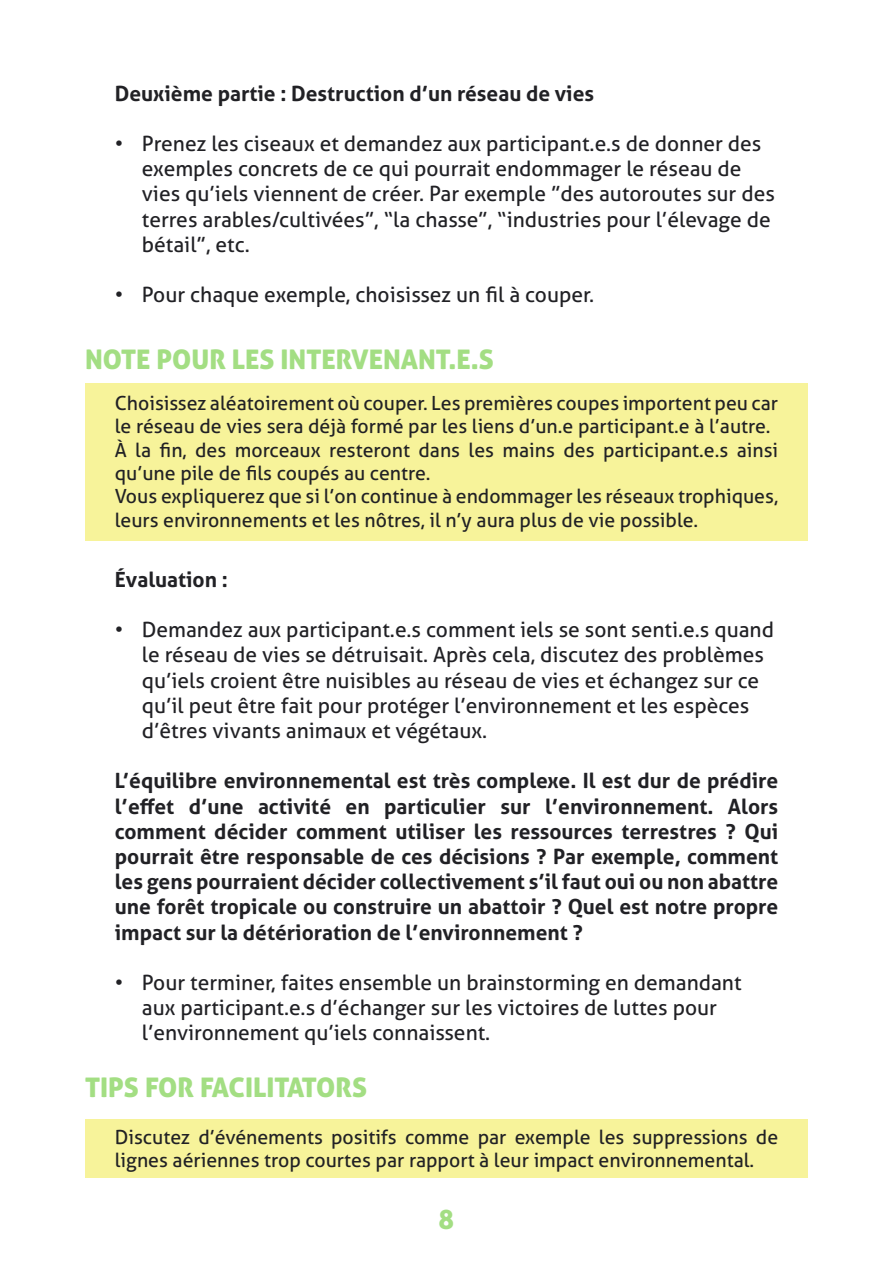
<style>
.page{position:relative;width:893px;height:1263px;background:#fff}
.page>*{position:absolute;margin:0;border:0;box-sizing:border-box;transform-origin:0 0}
.t1{font:27px "Aller Display";color:#a3de83}
.t2{font:21px/25.2px "Aller";color:#212125}
.t3{font:700 21px/25.2px "Aller";color:#212125;text-align:justify}
.t4{font:19.5px/23.4px "Aller";color:#212125}
</style>
<div class="page">
<div style="left:85px;top:383px;width:723px;height:158px;background:#f7f39a"></div>
<div style="left:85px;top:1120px;width:723px;height:58px;background:#f7f39a"></div>
<p class="t3" style="left:115px;top:80px;width:481px">Deuxième partie : Destruction d’un réseau de vies</p>
<p class="t2" style="left:142px;top:131px;width:635px;text-indent:-27px">• Prenez les ciseaux et demandez aux participant.e.s de donner des exemples concrets de ce qui pourrait endommager le réseau de vies qu’iels viennent de créer. Par exemple ”des autoroutes sur des terres arables/cultivées”, “la chasse”, “industries pour l’élevage de bétail”, etc.</p>
<p class="t2" style="left:115px;top:282px;width:481px">• Pour chaque exemple, choisissez un fil à couper.</p>
<p class="t1" style="left:85px;top:342px;width:410px">NOTE POUR LES INTERVENANT.E.S</p>
<p class="t4" style="left:115px;top:391px;width:665px">Choisissez aléatoirement où couper. Les premières coupes importent peu car le réseau de vies sera déjà formé par les liens d’un.e participant.e à l’autre.<br>À la fin, des morceaux resteront dans les mains des participant.e.s ainsi qu’une pile de fils coupés au centre.<br>Vous expliquerez que si l’on continue à endommager les réseaux trophiques, leurs environnements et les nôtres, il n’y aura plus de vie possible.</p>
<p class="t3" style="left:115px;top:566px;width:115px">évaluation :</p>
<p class="t2" style="left:142px;top:617px;width:634px;text-indent:-27px">• Demandez aux participant.e.s comment iels se sont senti.e.s quand le réseau de vies se détruisait. Après cela, discutez des problèmes qu’iels croient être nuisibles au réseau de vies et échangez sur ce qu’il peut être fait pour protéger l’environnement et les espèces d’êtres vivants animaux et végétaux.</p>
<p class="t3" style="left:115px;top:768px;width:665px">L’équilibre environnemental est très complexe. Il est dur de prédire l’effet d’une activité en particulier sur l’environnement. Alors comment décider comment utiliser les ressources terrestres ? Qui pourrait être responsable de ces décisions ? Par exemple, comment les gens pourraient décider collectivement s’il faut oui ou non abattre une forêt tropicale ou construire un abattoir ? Quel est notre propre impact sur la détérioration de l’environnement ?</p>
<p class="t2" style="left:142px;top:970px;width:601px;text-indent:-27px">• Pour terminer, faites ensemble un brainstorming en demandant aux participant.e.s d’échanger sur les victoires de luttes pour l’environnement qu’iels connaissent.</p>
<p class="t1" style="left:85px;top:1070px;width:284px">TIPS FOR FACILITATORS</p>
<p class="t4" style="left:115px;top:1125px;width:665px">Discutez d’événements positifs comme par exemple les suppressions de lignes aériennes trop courtes par rapport à leur impact environnemental.</p>
<p class="t1" style="left:439px;top:1202px;width:17px">8</p>
</div>
